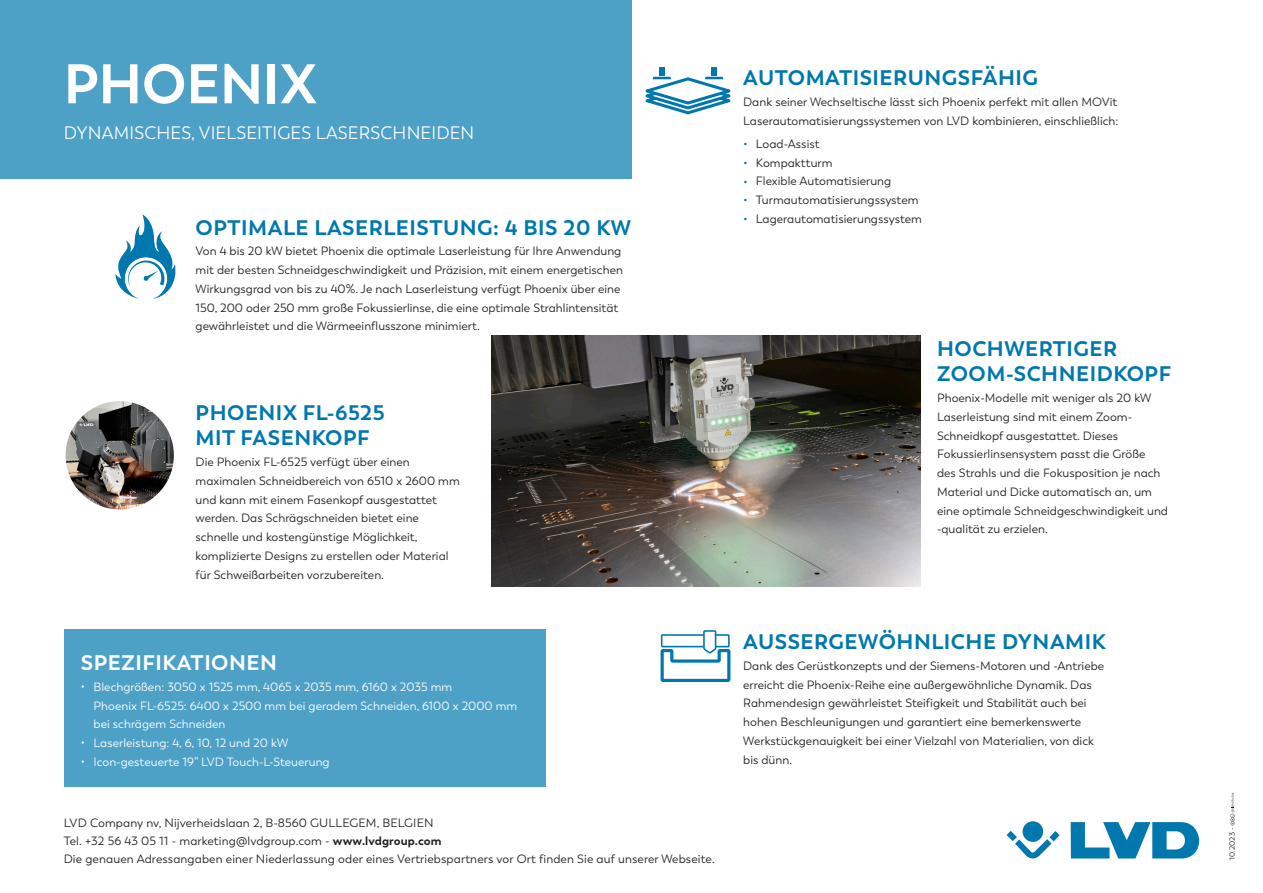
<style>
.page{position:relative;width:1263px;height:893px;background:#fff}
.page>*{position:absolute;margin:0;border:0;box-sizing:border-box;transform-origin:0 0}
.t1{font:700 55.5px "Trenda";color:#fff}
.Titel{font:700 21px/25.2px "Trenda";letter-spacing:.025em;color:#0078ae}
.t2{font:700 21px "Trenda";letter-spacing:.025em;color:#fff}
.t3{font:18px "Trenda";letter-spacing:.01em;color:#fff}
.Body{font:12px/18.8px "Trenda";letter-spacing:.005em;color:#231f20}
.t4{font:12px/18.8px "Trenda";letter-spacing:.005em;color:#fff}
.t5{font:7.5px "Trenda";letter-spacing:.01em;color:#231f20}
.s1{font-weight:700}
.s2{font-size:13.5px;color:#0078ae}
</style>
<div class="page">
<svg style="left:1071px;top:822px;width:128px;height:36px"></svg>
<svg style="left:1006px;top:821px;width:53px;height:38px"></svg>
<div style="left:0;top:0;width:631px;height:179px;background:#4da0c6"></div>
<img style="left:491px;top:336px;width:429px;height:250px">
<img style="left:65px;top:400px;width:110px;height:110px;border-radius:55px">
<div style="left:64px;top:399px;width:112px;height:112px;border:2px solid #fff;border-radius:50%"></div>
<svg style="left:115px;top:214px;width:61px;height:85px"></svg>
<svg style="left:660px;top:630px;width:70px;height:52px"></svg>
<div style="left:64px;top:629px;width:481px;height:158px;background:#4da0c6"></div>
<svg style="left:645px;top:67px;width:86px;height:48px"></svg>
<svg style="left:1230px;top:793px;width:4px;height:32px"></svg>
<p class="t1" style="left:64px;top:49px;width:254px">PHOENIX</p>
<p class="t3" style="left:64px;top:123px;width:412px">DYNAMISCHES, VIELSEITIGES LASERSCHNEIDEN</p>
<p class="Titel" style="left:196px;top:215px;width:437px">OPTIMALE LASERLEISTUNG: 4 BIS 20 KW</p>
<p class="Body" style="left:196px;top:242px;width:429px">Von 4 bis 20 kW bietet Phoenix die optimale Laserleistung für Ihre Anwendung mit der besten Schneidgeschwindigkeit und Präzision, mit einem energetischen Wirkungsgrad von bis zu 40%. Je nach Laserleistung verfügt Phoenix über eine 150, 200 oder 250 mm große Fokussierlinse, die eine optimale Strahlintensität gewährleistet und die Wärmeeinflusszone minimiert.</p>
<p class="Titel" style="left:196px;top:400px;width:190px">PHOENIX FL-6525<br>MIT FASENKOPF</p>
<p class="Body" style="left:196px;top:453px;width:266px">Die Phoenix FL-6525 verfügt über einen maximalen Schneidbereich von 6510 x 2600 mm und kann mit einem Fasenkopf ausgestattet werden. Das Schrägschneiden bietet eine schnelle und kostengünstige Möglichkeit, komplizierte Designs zu erstellen oder Material für Schweißarbeiten vorzubereiten.</p>
<h2 class="t2" style="left:81px;top:649px;width:198px">SPEZIFIKATIONEN</h2>
<p class="t4" style="left:94px;top:677px;width:425px;text-indent:-13px">• Blechgrößen: 3050 x 1525 mm, 4065 x 2035 mm, 6160 x 2035 mm<br>Phoenix FL-6525: 6400 x 2500 mm bei geradem Schneiden, 6100 x 2000 mm bei schrägem Schneiden</p>
<p class="t4" style="left:81px;top:734px;width:209px">• Laserleistung: 4, 6, 10, 12 und 20 kW</p>
<p class="t4" style="left:81px;top:752px;width:250px">• Icon-gesteuerte 19” LVD Touch-L-Steuerung</p>
<p class="Body" style="left:64px;top:814px;width:371px">LVD Company nv, Nijverheidslaan 2, B-8560 GULLEGEM, BELGIEN</p>
<p class="Body" style="left:64px;top:832px;width:379px">Tel. +32 56 43 05 11 - marketing@lvdgroup.com - <span class="s1">www.lvdgroup.com</span></p>
<p class="Body" style="left:64px;top:850px;width:653px">Die genauen Adressangaben einer Niederlassung oder eines Vertriebspartners vor Ort finden Sie auf unserer Webseite.</p>
<p class="Titel" style="left:743px;top:66px;width:296px">AUTOMATISIERUNGSFÄHIG</p>
<p class="Body" style="left:743px;top:93px;width:377px">Dank seiner Wechseltische lässt sich Phoenix perfekt mit allen MOVit<br>Laserautomatisierungssystemen von LVD kombinieren, einschließlich:</p>
<p class="Body" style="left:743px;top:135px;width:78px"><span class="s2">•</span> Load-Assist</p>
<p class="Body" style="left:743px;top:153px;width:91px"><span class="s2">•</span> Kompaktturm</p>
<p class="Body" style="left:743px;top:172px;width:150px"><span class="s2">•</span> Flexible Automatisierung</p>
<p class="Body" style="left:743px;top:191px;width:177px"><span class="s2">•</span> Turmautomatisierungssystem</p>
<p class="Body" style="left:743px;top:210px;width:180px"><span class="s2">•</span> Lagerautomatisierungssystem</p>
<p class="Titel" style="left:937px;top:336px;width:236px">HOCHWERTIGER<br>ZOOM-SCHNEIDKOPF</p>
<p class="Body" style="left:937px;top:389px;width:232px">Phoenix-Modelle mit weniger als 20 kW Laserleistung sind mit einem Zoom-Schneidkopf ausgestattet. Dieses Fokussierlinsensystem passt die Größe<br>des Strahls und die Fokusposition je nach Material und Dicke automatisch an, um eine optimale Schneidgeschwindigkeit und -qualität zu erzielen.</p>
<p class="Titel" style="left:743px;top:629px;width:364px">AUSSERGEWÖHNLICHE DYNAMIK</p>
<p class="Body" style="left:743px;top:657px;width:362px">Dank des Gerüstkonzepts und der Siemens-Motoren und -Antriebe erreicht die Phoenix-Reihe eine außergewöhnliche Dynamik. Das Rahmendesign gewährleistet Steifigkeit und Stabilität auch bei hohen Beschleunigungen und garantiert eine bemerkenswerte Werkstückgenauigkeit bei einer Vielzahl von Materialien, von dick bis dünn.</p>
<p class="t5" style="left:1228px;top:859px;width:33px;rotate:-90deg">10.2023 -</p>
</div>
